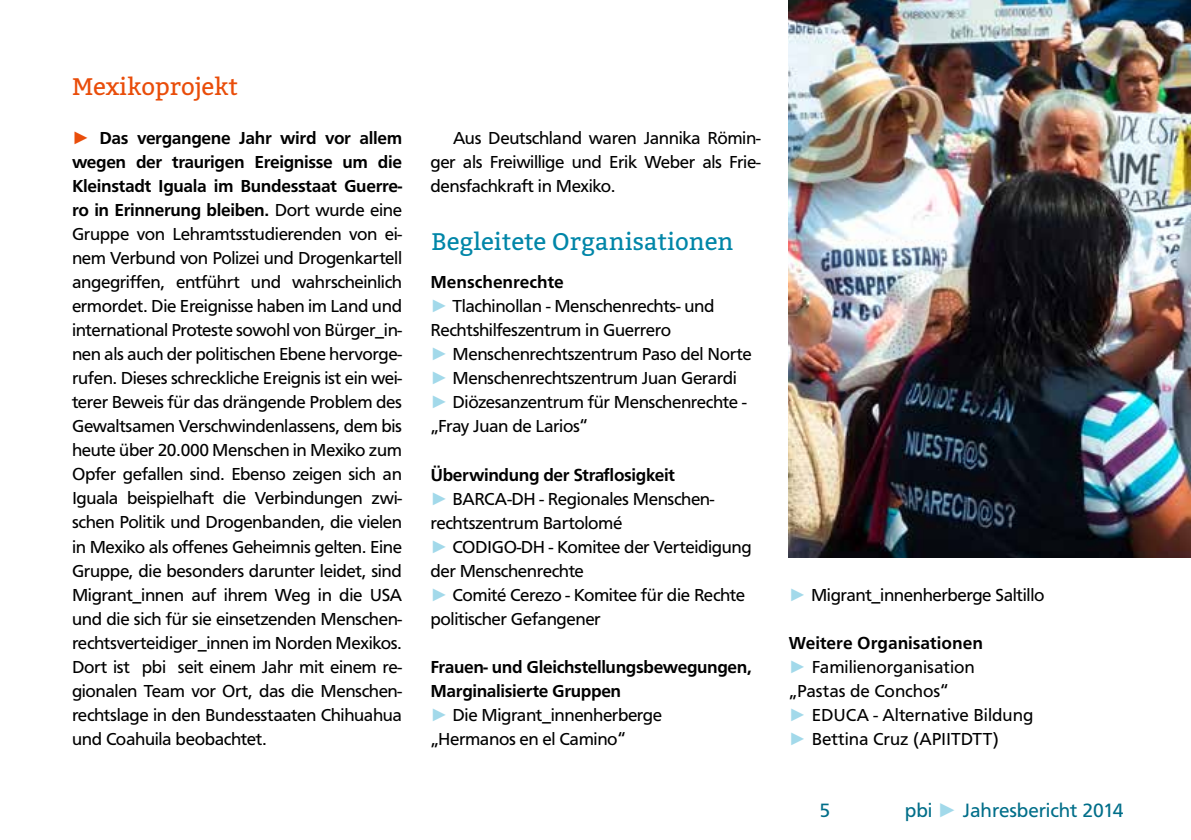
<style>
.page{position:relative;width:1191px;height:840px;background:#fff}
.page>*{position:absolute;margin:0;border:0;box-sizing:border-box;transform-origin:0 0}
.t1{font:24px "Bitter";color:#0086a8}
.t2{font:24px "Bitter";color:#e94d0a}
.t3{font:20px "Carto Gothic Std";letter-spacing:-.005em;color:#006e89}
.t4{font:18px/24px "Carto Gothic Std";letter-spacing:-.02em;color:#000;text-align:justify}
.t5{font:18px/24px "Carto Gothic Std";color:#000}
.t6{font:700 18px/24px "Carto Gothic Std";letter-spacing:-.02em;color:#000}
.s1{font-family:"Arial";color:#e94d0a}
.s2{font-weight:700}
.s3{font-family:"Arial";color:#a2d9ea}
.s4{font-family:"Arial";font-weight:400;color:#a2d9ea}
.s5{font-weight:400}
</style>
<div class="page">
<img style="left:789px;top:0;width:402px;height:557px">
<h1 class="t2" style="left:72px;top:72px;width:167px">Mexikoprojekt</h1>
<p class="t4" style="left:72px;top:126px;width:331px"><span class="s1">►</span> <span class="s2">Das vergangene Jahr wird vor allem wegen der traurigen Ereignisse um die Kleinstadt Iguala im Bundesstaat Guerre&shy;ro in Erinnerung bleiben.</span> Dort wurde eine Gruppe von Lehramtsstudierenden von ei&shy;nem Verbund von Polizei und Drogenkartell angegriffen, entführt und wahrscheinlich ermordet. Die Ereignisse haben im Land und international Proteste sowohl von Bürger_in&shy;nen als auch der politischen Ebene hervorge&shy;rufen. Dieses schreckliche Ereignis ist ein wei&shy;terer Beweis für das drängende Problem des Gewaltsamen Verschwindenlassens, dem bis heute über 20.000 Menschen in Mexiko zum Opfer gefallen sind. Ebenso zeigen sich an Iguala beispielhaft die Verbindungen zwi&shy;schen Politik und Drogenbanden, die vielen in Mexiko als offenes Geheimnis gelten. Eine Gruppe, die besonders darunter leidet, sind Migrant_innen auf ihrem Weg in die USA und die sich für sie einsetzenden Menschen&shy;rechtsverteidiger_innen im Norden Mexikos.<br>Dort ist pbi seit einem Jahr mit einem re&shy;gionalen Team vor Ort, das die Menschen&shy;rechtslage in den Bundesstaaten Chihuahua und Coahuila beobachtet.</p>
<p class="t4" style="left:430px;top:126px;width:331px;text-indent:23px">Aus Deutschland waren Jannika Römin&shy;ger als Freiwillige und Erik Weber als Frie&shy;densfachkraft in Mexiko.</p>
<h1 class="t1" style="left:431px;top:227px;width:303px">Begleitete Organisationen</h1>
<p class="t4" style="left:430px;top:270px;width:323px;text-align:left"><span class="s2">Menschenrechte<br></span><span class="s3">►</span> Tlachinollan - Menschenrechts- und<br>Rechtshilfeszentrum in Guerrero<br><span class="s3">►</span> Menschenrechtszentrum Paso del Norte <span class="s3">►</span> Menschenrechtszentrum Juan Gerardi <span class="s3">►</span> Diözesanzentrum für Menschenrechte - „Fray Juan de Larios“</p>
<p class="t4" style="left:430px;top:462px;width:323px;text-align:left"><span class="s2">Überwindung der Straflosigkeit<br></span><span class="s3">►</span> BARCA-DH - Regionales Menschen&shy;rechtszentrum Bartolomé<br><span class="s3">►</span> CODIGO-DH - Komitee der Verteidigung der Menschenrechte<br><span class="s3">►</span> Comité Cerezo - Komitee für die Rechte politischer Gefangener</p>
<p class="t6" style="left:430px;top:654px;width:323px">Frauen- und Gleichstellungsbewegungen,<br>Marginalisierte Gruppen<br><span class="s4">►</span> <span class="s5">Die Migrant_innenherberge „Hermanos en el Camino“</span></p>
<p class="t4" style="left:789px;top:582px;width:257px"><span class="s3">►</span> Migrant_innenherberge Saltillo</p>
<p class="t5" style="left:789px;top:630px;width:246px"><span class="s2">Weitere Organisationen<br></span><span class="s3">►</span> Familienorganisation „Pastas de Conchos“<br><span class="s3">►</span> EDUCA - Alternative Bildung <span class="s3">►</span> Bettina Cruz (APIITDTT)</p>
<p class="t3" style="left:819px;top:798px;width:12px">5</p>
<p class="t3" style="left:904px;top:798px;width:220px">pbi <span class="s3">►</span> Jahresbericht 2014</p>
</div>
